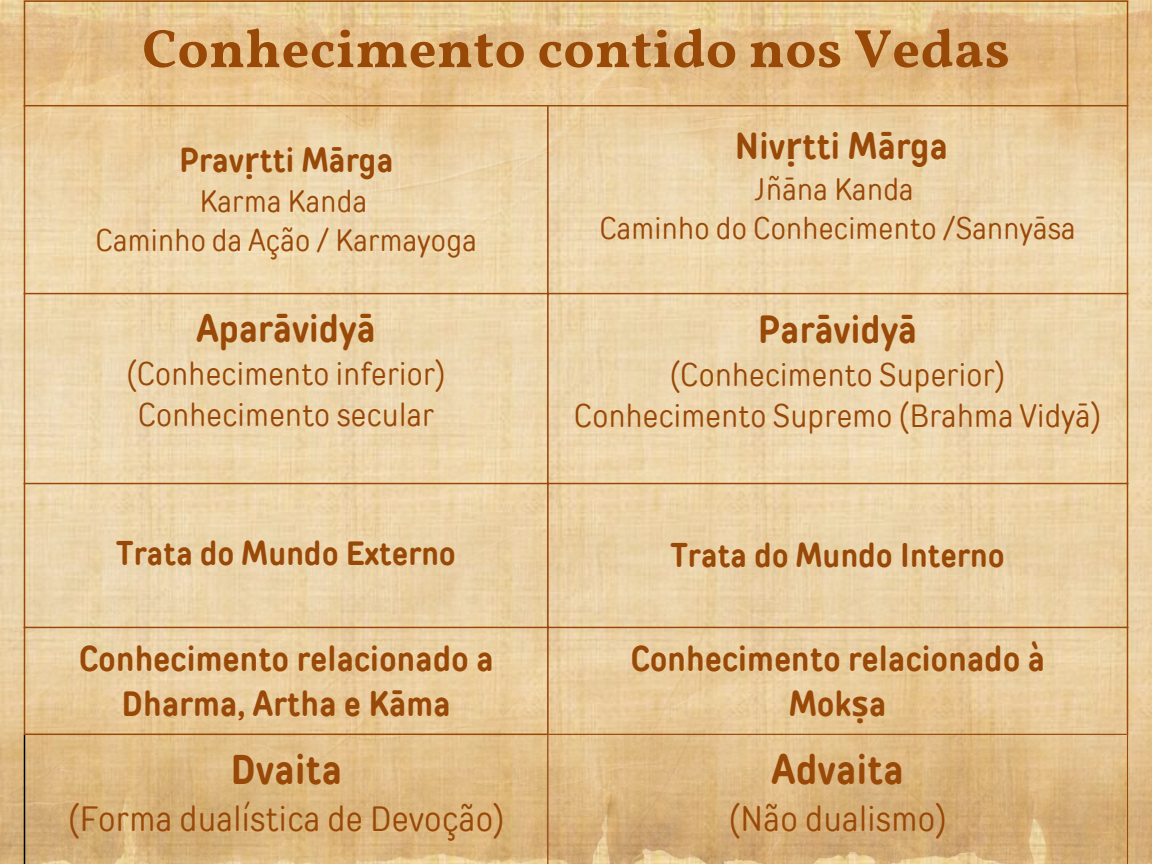
<style>
.page{position:relative;width:1152px;height:864px;background:#fff}
.page>*{position:absolute;margin:0;border:0;box-sizing:border-box;transform-origin:0 0}
.t1{font:700 54.15px "Vollkorn";letter-spacing:.01em;color:#984807}
.t2{font:700 41.4px "TT Rounds Condensed";letter-spacing:.01em;color:#984807}
.t3{font:700 38.4px "TT Rounds Condensed";letter-spacing:.01em;color:#984807}
.t4{font:700 36.9px "TT Rounds Condensed";letter-spacing:.01em;color:#984807}
.t5{font:700 34.95px "TT Rounds Condensed";letter-spacing:.01em;color:#984807}
.t6{font:34.95px "TT Rounds Condensed";letter-spacing:.01em;color:#984807}
.t7{font:700 33.9px "TT Rounds Condensed";letter-spacing:.01em;color:#984807}
.t8{font:700 33.45px "TT Rounds Condensed";letter-spacing:.01em;color:#984807}
.t9{font:31.95px "TT Rounds Condensed";letter-spacing:.01em;color:#984807}
.t10{font:30.45px "TT Rounds Condensed";letter-spacing:.01em;color:#984807}
.s1{font-family:"Noto Sans"}
</style>
<div class="page">
<img style="left:0;top:0;width:1152px;height:864px">
<hr style="left:547px;top:735px;width:1px;height:129px;background:#984807">
<hr style="left:1127px;top:735px;width:1px;height:129px;background:#984807">
<hr style="left:549px;top:734px;width:578px;height:1px;background:#984807">
<hr style="left:548px;top:863px;width:580px;height:1px;background:#984807">
<hr style="left:24px;top:2px;width:1px;height:732px;background:#984807">
<hr style="left:547px;top:106px;width:2px;height:628px;background:#984807">
<hr style="left:1127px;top:2px;width:1px;height:733px;background:#984807">
<hr style="left:24px;top:0;width:1104px;height:2px;background:#984807">
<hr style="left:24px;top:105px;width:1104px;height:1px;background:#984807">
<hr style="left:24px;top:293px;width:1104px;height:1px;background:#984807">
<hr style="left:24px;top:483px;width:1104px;height:1px;background:#984807">
<hr style="left:24px;top:627px;width:1104px;height:1px;background:#984807">
<hr style="left:24px;top:734px;width:525px;height:1px;background:#984807">
<hr style="left:24px;top:735px;width:1px;height:129px;background:#000">
<hr style="left:24px;top:863px;width:524px;height:1px;background:#000">
<p class="t1" style="left:142px;top:16px;width:869px">Conhecimento contido nos Vedas</p>
<p class="t7" style="left:179px;top:140px;width:216px">Prav<span class="s1">ṛ</span>tti Mārga</p>
<p class="t10" style="left:199px;top:183px;width:169px">Karma Kanda</p>
<p class="t10" style="left:95px;top:223px;width:383px">Caminho da Ação / Karmayoga</p>
<p class="t3" style="left:196px;top:306px;width:181px">Aparāvidyā</p>
<p class="t9" style="left:126px;top:355px;width:321px">(Conhecimento inferior)</p>
<p class="t9" style="left:138px;top:396px;width:298px">Conhecimento secular</p>
<p class="t4" style="left:735px;top:124px;width:214px">Niv<span class="s1">ṛ</span>tti Mārga</p>
<p class="t10" style="left:755px;top:171px;width:160px">Jñāna Kanda</p>
<p class="t10" style="left:599px;top:211px;width:478px">Caminho do Conhecimento /Sannyāsa</p>
<p class="t3" style="left:758px;top:307px;width:161px">Parāvidyā</p>
<p class="t9" style="left:670px;top:355px;width:337px">(Conhecimento Superior)</p>
<p class="t9" style="left:574px;top:396px;width:529px">Conhecimento Supremo (Brahma Vidyā)</p>
<p class="t8" style="left:117px;top:533px;width:341px">Trata do Mundo Externo</p>
<p class="t8" style="left:671px;top:535px;width:335px">Trata do Mundo Interno</p>
<p class="t5" style="left:79px;top:638px;width:416px">Conhecimento relacionado a</p>
<p class="t5" style="left:122px;top:682px;width:331px">Dharma, Artha e Kāma</p>
<p class="t2" style="left:231px;top:745px;width:113px">Dvaita</p>
<p class="t6" style="left:68px;top:798px;width:438px">(Forma dualística de Devoção)</p>
<p class="t5" style="left:630px;top:638px;width:416px">Conhecimento relacionado à</p>
<p class="t5" style="left:789px;top:682px;width:99px">Mok<span class="s1">ṣ</span>a</p>
<p class="t2" style="left:772px;top:745px;width:134px">Advaita</p>
<p class="t6" style="left:729px;top:798px;width:220px">(Não dualismo)</p>
</div>
